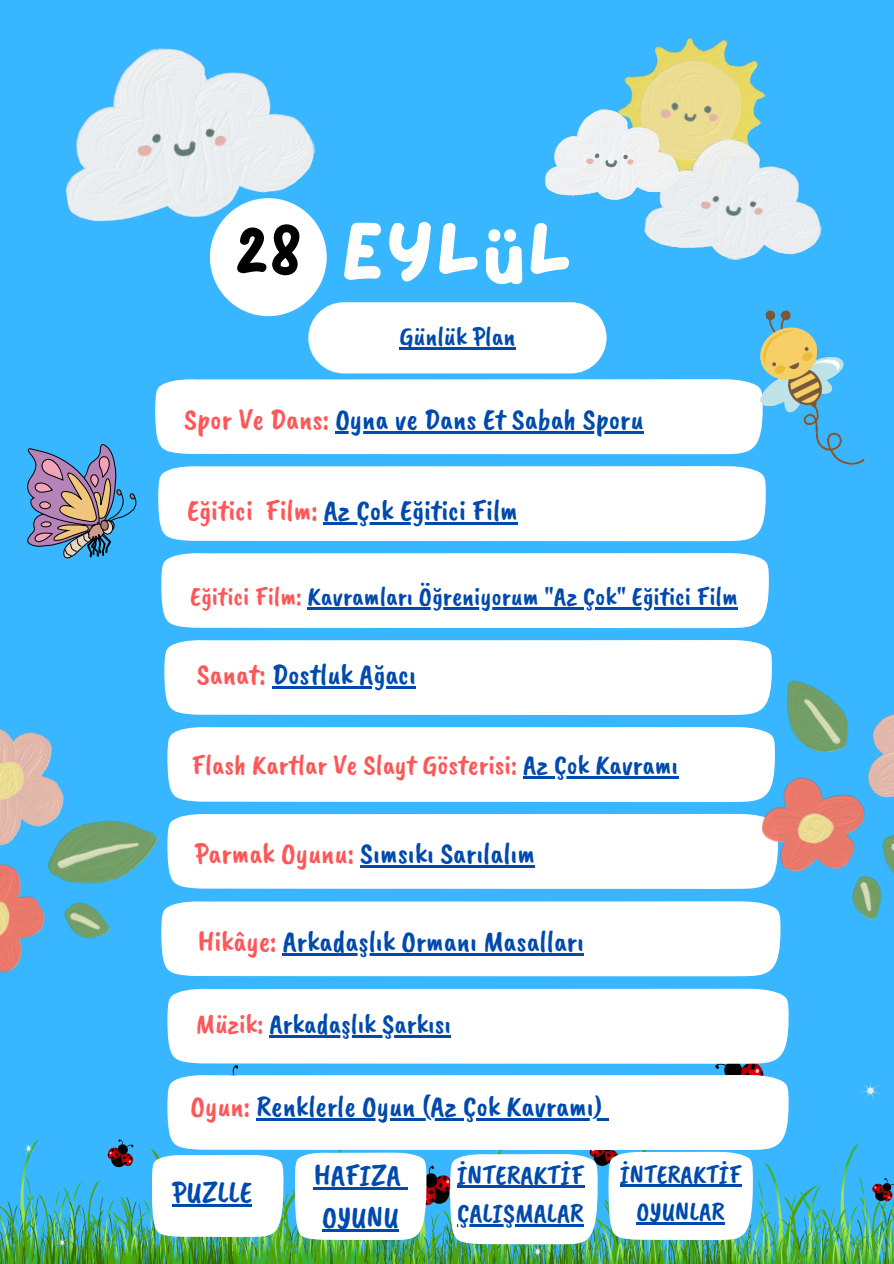
<style>
.page{position:relative;width:894px;height:1264px;background:#fff}
.page>*{position:absolute;margin:0;border:0;box-sizing:border-box;transform-origin:0 0}
.t1{font:82.95px "Lazydog";color:#fdfdfc}
.t2{font:57px "Lazydog";color:#000}
.t3{font:30.75px "Caveat Brush";color:#004aad}
.t4{font:30px "Caveat Brush";color:#004aad}
.t5{font:28.5px "Caveat Brush";color:#ff5757}
.t6{font:28.5px "Caveat Brush";color:#004aad}
.t7{font:27.75px "Caveat Brush";color:#004aad}
.t8{font:27px "Caveat Brush";color:#004aad}
.t9{font:26.55px "Caveat Brush";color:#004aad}
.s1{color:#ff5757}
.s2{color:#004aad}
</style>
<div class="page">
<div style="left:0;top:0;width:893px;height:1263px;background:#38b6ff"></div>
<img style="left:65px;top:47px;width:257px;height:187px">
<img style="left:618px;top:37px;width:148px;height:95px">
<img style="left:644px;top:132px;width:178px;height:128px">
<img style="left:545px;top:110px;width:133px;height:90px">
<div style="left:210px;top:198px;width:116px;height:118px;background:#fff;border-radius:50%"></div>
<div style="left:308px;top:302px;width:298px;height:71px;background:#fff;border-radius:36px"></div>
<hr style="left:399px;top:347px;width:116px;height:2px;background:#004aad">
<img style="left:365px;top:1063px;width:528px;height:200px">
<svg style="left:608px;top:1151px;width:144px;height:88px;background:#f2f8fa"></svg>
<img style="left:0;top:1065px;width:374px;height:198px">
<hr style="left:619px;top:1184px;width:122px;height:3px;background:#004aad">
<hr style="left:636px;top:1221px;width:88px;height:3px;background:#004aad">
<svg style="left:450px;top:1153px;width:147px;height:91px;background:#f2f8fa"></svg>
<div style="left:164px;top:640px;width:544px;height:75px;background:#fff"></div>
<div style="left:185px;top:727px;width:523px;height:75px;background:#fff"></div>
<div style="left:185px;top:814px;width:523px;height:75px;background:#fff"></div>
<img style="left:708px;top:640px;width:185px;height:302px">
<div style="left:185px;top:901px;width:595px;height:75px;background:#fff"></div>
<img style="left:0;top:680px;width:185px;height:296px">
<div style="left:155px;top:379px;width:605px;height:75px;background:#fff"></div>
<div style="left:152px;top:1154px;width:131px;height:82px;background:#fff"></div>
<svg style="left:27px;top:444px;width:109px;height:115px"></svg>
<img style="left:760px;top:310px;width:104px;height:154px">
<div style="left:167px;top:1074px;width:621px;height:75px;background:#fff"></div>
<hr style="left:172px;top:1204px;width:80px;height:2px;background:#004aad">
<hr style="left:457px;top:1185px;width:127px;height:3px;background:#004aad">
<hr style="left:457px;top:1224px;width:126px;height:2px;background:#004aad">
<svg style="left:295px;top:1152px;width:131px;height:87px;background:#eff6f9"></svg>
<hr style="left:322px;top:1229px;width:77px;height:2px;background:#004aad">
<hr style="left:335px;top:431px;width:308px;height:2px;background:#004aad">
<div style="left:158px;top:466px;width:607px;height:75px;background:#fff"></div>
<hr style="left:324px;top:522px;width:194px;height:2px;background:#004aad">
<div style="left:167px;top:988px;width:621px;height:75px;background:#fff"></div>
<hr style="left:269px;top:1035px;width:182px;height:2px;background:#004aad">
<hr style="left:256px;top:1118px;width:346px;height:2px;background:#004aad">
<svg style="left:602px;top:1118px;width:7px;height:2px"></svg>
<hr style="left:283px;top:953px;width:300px;height:2px;background:#004aad">
<div style="left:161px;top:553px;width:607px;height:75px;background:#fff"></div>
<hr style="left:307px;top:607px;width:430px;height:2px;background:#004aad">
<hr style="left:523px;top:776px;width:155px;height:2px;background:#004aad">
<hr style="left:272px;top:686px;width:144px;height:2px;background:#004aad">
<hr style="left:360px;top:865px;width:175px;height:2px;background:#004aad">
<p class="t2" style="left:234px;top:225px;width:69px">28</p>
<p class="t1" style="left:340px;top:213px;width:235px">eylül</p>
<p class="t8" style="left:399px;top:319px;width:117px">Günlük Plan</p>
<p class="t4" style="left:184px;top:400px;width:460px"><span class="s1">Spor Ve Dans:</span> Oyna ve Dans Et Sabah Sporu</p>
<p class="t4" style="left:187px;top:491px;width:332px"><span class="s1">Eğitici Film:</span> Az Çok Eğitici Film</p>
<p class="t8" style="left:190px;top:579px;width:549px"><span class="s1">Eğitici Film:</span> Kavramları Öğreniyorum "Az Çok" Eğitici Film</p>
<p class="t4" style="left:197px;top:655px;width:220px"><span class="s1">Sanat:</span> Dostluk Ağacı</p>
<p class="t5" style="left:192px;top:746px;width:487px">Flash Kartlar Ve Slayt Gösterisi: <span class="s2">Az Çok Kavramı</span></p>
<p class="t4" style="left:195px;top:834px;width:342px"><span class="s1">Parmak Oyunu:</span> Sımsıkı Sarılalım</p>
<p class="t4" style="left:198px;top:922px;width:387px"><span class="s1">Hikâye:</span> Arkadaşlık Ormanı Masalları</p>
<p class="t6" style="left:196px;top:1005px;width:256px"><span class="s1">Müzik:</span> Arkadaşlık Şarkısı</p>
<p class="t4" style="left:190px;top:1087px;width:413px"><span class="s1">Oyun:</span> Renklerle Oyun (Az Çok Kavramı)</p>
<p class="t3" style="left:172px;top:1172px;width:81px">PUZLLE</p>
<p class="t3" style="left:313px;top:1155px;width:89px">HAFIZA</p>
<p class="t3" style="left:322px;top:1197px;width:78px">OYUNU</p>
<p class="t7" style="left:457px;top:1156px;width:129px">İNTERAKTİF</p>
<p class="t7" style="left:457px;top:1195px;width:128px">ÇALIŞMALAR</p>
<p class="t9" style="left:619px;top:1157px;width:123px">İNTERAKTİF</p>
<p class="t9" style="left:636px;top:1194px;width:90px">OYUNLAR</p>
</div>
